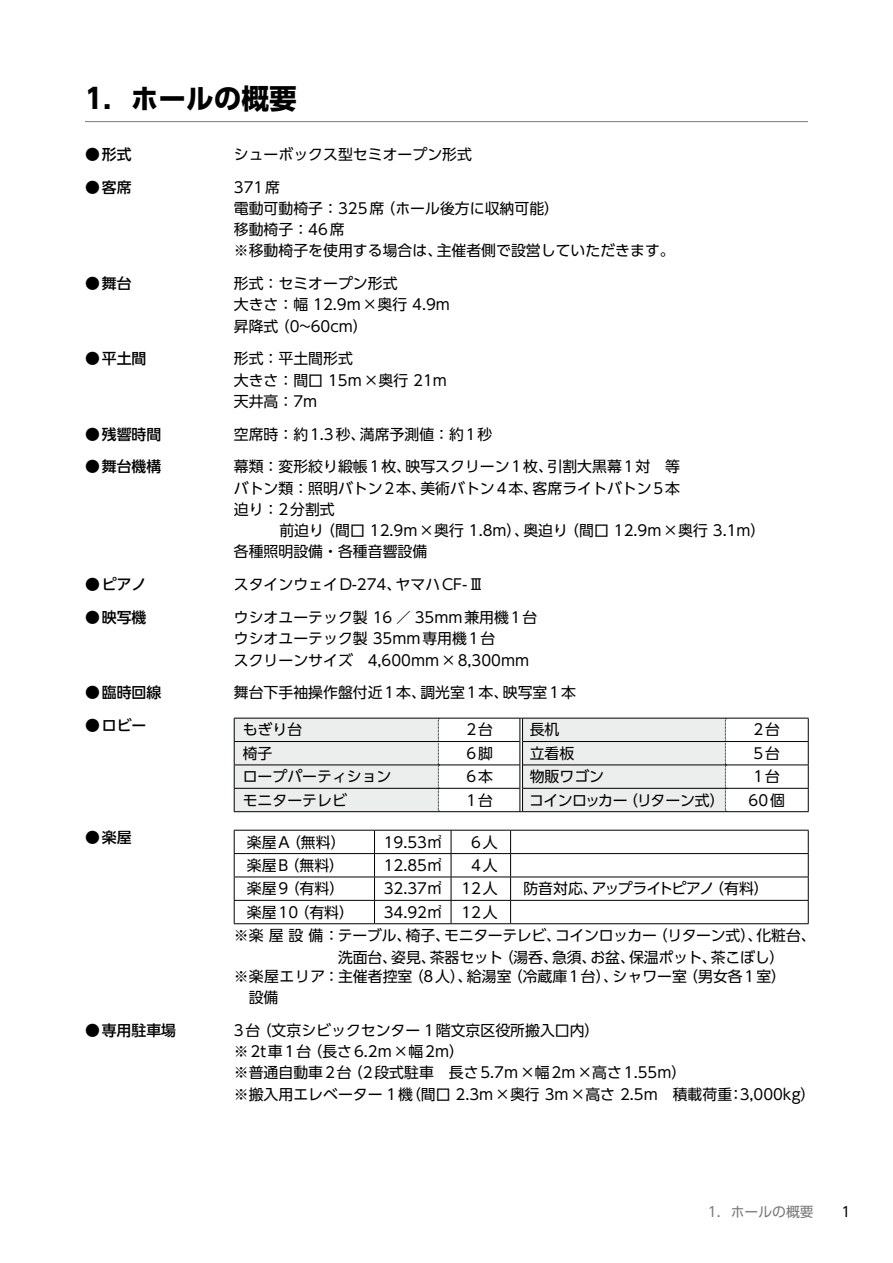
<style>
.page{position:relative;width:893px;height:1263px;background:#fff}
.page>*{position:absolute;margin:0;border:0;box-sizing:border-box;transform-origin:0 0}
.t1{font:700 27.6px "UD Shin Go Pr 6 N";color:#000}
.t2{font:14.85px/21.3px "UD Shin Go Pr 6 N";color:#000}
.t3{font:500 14.85px "UD Shin Go Pr 6 N";color:#000}
.t4{font:14.85px/23.7px "UD Shin Go Pr 6 N";letter-spacing:-.02em;color:#000}
.t5{font:14.85px "UD Shin Go Pr 6 N";letter-spacing:-.04em;color:#000}
.t6{font:14.85px "UD Shin Go Pr 6 N";letter-spacing:-.035em;color:#000}
.t7{font:13.8px "UD Shin Go Pr 6 N";color:#797a7a}
.s1{color:#000}
</style>
<div class="page">
<hr style="left:85px;top:121px;width:723px;height:1px;background:#797a7a">
<svg style="left:235px;top:719px;width:490px;height:92px;fill:#eceded"></svg>
<hr style="left:234px;top:718px;width:204px;height:1px;background:#000">
<hr style="left:438px;top:718px;width:83px;height:1px;background:#000">
<hr style="left:521px;top:718px;width:204px;height:1px;background:#000">
<hr style="left:725px;top:718px;width:84px;height:1px;background:#000">
<hr style="left:234px;top:741px;width:204px;height:1px;background:#000">
<hr style="left:439px;top:741px;width:81px;height:1px;background:#000">
<hr style="left:523px;top:741px;width:202px;height:1px;background:#000">
<hr style="left:726px;top:741px;width:83px;height:1px;background:#000">
<hr style="left:234px;top:765px;width:204px;height:1px;background:#000">
<hr style="left:439px;top:765px;width:81px;height:1px;background:#000">
<hr style="left:523px;top:765px;width:202px;height:1px;background:#000">
<hr style="left:726px;top:765px;width:83px;height:1px;background:#000">
<hr style="left:234px;top:788px;width:204px;height:1px;background:#000">
<svg style="left:234px;top:718px;width:1px;height:93px"></svg>
<hr style="left:439px;top:788px;width:81px;height:1px;background:#000">
<hr style="left:523px;top:788px;width:202px;height:1px;background:#000">
<hr style="left:726px;top:788px;width:83px;height:1px;background:#000">
<svg style="left:808px;top:718px;width:1px;height:93px"></svg>
<hr style="left:234px;top:811px;width:204px;height:1px;background:#000">
<hr style="left:438px;top:811px;width:83px;height:1px;background:#000">
<hr style="left:521px;top:811px;width:204px;height:1px;background:#000">
<hr style="left:725px;top:811px;width:84px;height:1px;background:#000">
<svg style="left:520px;top:718px;width:3px;height:93px"></svg>
<svg style="left:438px;top:718px;width:1px;height:94px"></svg>
<svg style="left:725px;top:718px;width:1px;height:94px"></svg>
<hr style="left:234px;top:830px;width:140px;height:1px;background:#000">
<hr style="left:374px;top:830px;width:77px;height:1px;background:#000">
<hr style="left:451px;top:830px;width:60px;height:1px;background:#000">
<hr style="left:511px;top:830px;width:298px;height:1px;background:#000">
<hr style="left:234px;top:853px;width:140px;height:1px;background:#000">
<hr style="left:374px;top:853px;width:77px;height:1px;background:#000">
<hr style="left:451px;top:853px;width:60px;height:1px;background:#000">
<hr style="left:511px;top:853px;width:298px;height:1px;background:#000">
<hr style="left:234px;top:877px;width:140px;height:1px;background:#000">
<hr style="left:374px;top:877px;width:77px;height:1px;background:#000">
<hr style="left:451px;top:877px;width:60px;height:1px;background:#000">
<hr style="left:511px;top:877px;width:298px;height:1px;background:#000">
<hr style="left:234px;top:900px;width:140px;height:1px;background:#000">
<svg style="left:234px;top:830px;width:1px;height:93px"></svg>
<hr style="left:374px;top:900px;width:77px;height:1px;background:#000">
<svg style="left:374px;top:830px;width:1px;height:93px"></svg>
<hr style="left:451px;top:900px;width:60px;height:1px;background:#000">
<svg style="left:451px;top:830px;width:1px;height:93px"></svg>
<hr style="left:511px;top:900px;width:298px;height:1px;background:#000">
<svg style="left:510px;top:830px;width:1px;height:93px"></svg>
<svg style="left:808px;top:830px;width:1px;height:93px"></svg>
<hr style="left:234px;top:923px;width:140px;height:1px;background:#000">
<hr style="left:374px;top:923px;width:77px;height:1px;background:#000">
<hr style="left:451px;top:923px;width:60px;height:1px;background:#000">
<hr style="left:511px;top:923px;width:298px;height:1px;background:#000">
<h1 class="t1" style="left:85px;top:76px;width:213px">1．ホールの概要</h1>
<p class="t3" style="left:85px;top:142px;width:48px">●形式</p>
<p class="t2" style="left:234px;top:143px;width:240px">シューボックス型セミオープン形式</p>
<p class="t3" style="left:85px;top:175px;width:48px">●客席</p>
<p class="t2" style="left:234px;top:176px;width:442px">371席<br>電動可動椅子：325席（ホール後方に収納可能）<br>移動椅子：46席<br>※移動椅子を使用する場合は、主催者側で設営していただきます。</p>
<p class="t3" style="left:85px;top:271px;width:48px">●舞台</p>
<p class="t2" style="left:234px;top:272px;width:218px">形式：セミオープン形式<br>大きさ：幅 12.9m×奥行 4.9m昇降式（0~60cm）</p>
<p class="t3" style="left:85px;top:347px;width:63px">●平土間</p>
<p class="t2" style="left:234px;top:348px;width:215px">形式：平土間形式<br>大きさ：間口 15m×奥行 21m天井高：7m</p>
<p class="t3" style="left:85px;top:422px;width:78px">●残響時間</p>
<p class="t2" style="left:234px;top:423px;width:260px">空席時：約1.3秒、満席予測値：約1秒</p>
<p class="t3" style="left:85px;top:455px;width:78px">●舞台機構</p>
<p class="t2" style="left:234px;top:456px;width:448px;text-align:justify">幕類：変形絞り緞帳1枚、映写スクリーン1枚、引割大黒幕1対　等バトン類：照明バトン2本、美術バトン4本、客席ライトバトン5本迫り：2分割式</p>
<p class="t2" style="left:234px;top:519px;width:533px;text-indent:45px">前迫り（間口 12.9m×奥行 1.8m）、奥迫り（間口 12.9m×奥行 3.1m）各種照明設備・各種音響設備</p>
<p class="t3" style="left:85px;top:572px;width:63px">●ピアノ</p>
<p class="t2" style="left:234px;top:573px;width:251px">スタインウェイD-274、ヤマハCF-Ⅲ</p>
<p class="t3" style="left:85px;top:605px;width:63px">●映写機</p>
<p class="t2" style="left:234px;top:606px;width:305px">ウシオユーテック製 16 ／ 35mm兼用機1台ウシオユーテック製 35mm専用機1台<br>スクリーンサイズ　4,600mm×8,300mm</p>
<p class="t3" style="left:85px;top:680px;width:78px">●臨時回線</p>
<p class="t2" style="left:234px;top:681px;width:343px">舞台下手袖操作盤付近1本、調光室1本、映写室1本</p>
<p class="t3" style="left:85px;top:713px;width:63px">●ロビー</p>
<p class="t2" style="left:243px;top:719px;width:61px">もぎり台</p>
<p class="t2" style="left:466px;top:719px;width:28px">2台</p>
<p class="t2" style="left:530px;top:719px;width:31px">長机</p>
<p class="t2" style="left:753px;top:719px;width:28px">2台</p>
<p class="t2" style="left:243px;top:742px;width:31px">椅子</p>
<p class="t2" style="left:466px;top:742px;width:28px">6脚</p>
<p class="t2" style="left:530px;top:742px;width:46px">立看板</p>
<p class="t2" style="left:753px;top:742px;width:28px">5台</p>
<p class="t2" style="left:243px;top:765px;width:150px">ロープパーティション</p>
<p class="t2" style="left:466px;top:765px;width:28px">6本</p>
<p class="t2" style="left:530px;top:765px;width:76px">物販ワゴン</p>
<p class="t2" style="left:753px;top:765px;width:28px">1台</p>
<p class="t2" style="left:243px;top:789px;width:106px">モニターテレビ</p>
<p class="t2" style="left:466px;top:789px;width:28px">1台</p>
<p class="t6" style="left:529px;top:788px;width:197px">コインロッカー（リターン式）</p>
<p class="t2" style="left:749px;top:789px;width:38px">60個</p>
<p class="t3" style="left:85px;top:825px;width:48px">●楽屋</p>
<p class="t2" style="left:247px;top:831px;width:100px">楽屋A（無料）</p>
<p class="t2" style="left:384px;top:831px;width:60px">19.53㎡</p>
<p class="t2" style="left:471px;top:831px;width:28px">6人</p>
<p class="t2" style="left:247px;top:854px;width:99px">楽屋B（無料）</p>
<p class="t2" style="left:384px;top:854px;width:60px">12.85㎡</p>
<p class="t2" style="left:471px;top:854px;width:28px">4人</p>
<p class="t2" style="left:247px;top:877px;width:99px">楽屋9（有料）</p>
<p class="t2" style="left:384px;top:877px;width:60px">32.37㎡</p>
<p class="t2" style="left:461px;top:877px;width:38px">12人</p>
<p class="t5" style="left:523px;top:877px;width:247px">防音対応､アップライトピアノ（有料）</p>
<p class="t2" style="left:247px;top:901px;width:109px">楽屋10（有料）</p>
<p class="t2" style="left:384px;top:901px;width:60px">34.92㎡</p>
<p class="t4" style="left:234px;top:900px;width:583px;text-indent:228px">12人<br>※楽屋設備：テーブル、椅子、モニターテレビ、コインロッカー（リターン式）、化粧台、</p>
<p class="t2" style="left:234px;top:947px;width:554px;line-height:19.2px;text-align:right">洗面台、姿見、茶器セット（湯呑、急須、お盆、保温ポット、茶こぼし）<br>※楽屋エリア：主催者控室（8人）、給湯室（冷蔵庫1台）、シャワー室（男女各1室）</p>
<p class="t2" style="left:249px;top:986px;width:31px">設備</p>
<p class="t3" style="left:85px;top:1018px;width:93px">●専用駐車場</p>
<p class="t2" style="left:234px;top:1019px;width:583px">3台（文京シビックセンター 1階文京区役所搬入口内）<br>※2t車1台（長さ6.2m×幅2m）<br>※普通自動車2台（2段式駐車　長さ5.7m×幅2m×高さ1.55m）<br>※搬入用エレベーター 1機（間口 2.3m×奥行 3m×高さ 2.5m　積載荷重：3,000kg）</p>
<p class="t7" style="left:708px;top:1201px;width:144px">1．ホールの概要<span class="s1">　　1</span></p>
</div>
